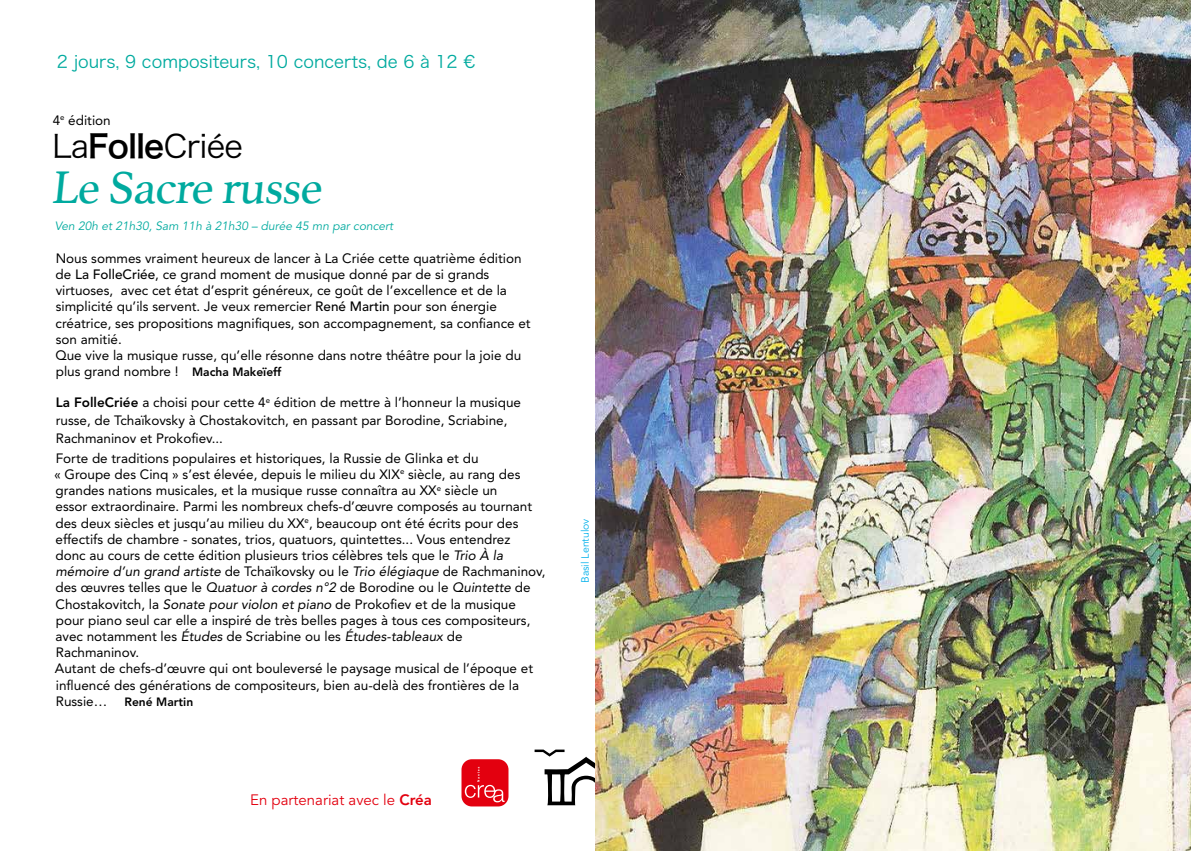
<style>
.page{position:relative;width:1191px;height:851px;background:#fff}
.page>*{position:absolute;margin:0;border:0;box-sizing:border-box;transform-origin:0 0}
.t1{font:48px "Athelas";color:#00aa9f}
.t2{font:31.5px "Hira Kaku Pro W3";letter-spacing:-.02em;color:#000}
.t3{font:16.95px "Hira Kaku Pro W3";color:#00aa9f}
.t4{font:15px "Avenir LT Std";color:#e3000f}
.t5{font:13.5px/16.2px "Avenir LT Std";color:#000}
.t6{font:italic 12px "Avenir LT Std";color:#00aa9f}
.t7{font:800 12px "Avenir LT Std";color:#000}
.t8{font:10.5px "Avenir LT Std";color:#00b0eb}
.s1{font-family:"Hira Kaku Pro N W6"}
.s2{font-weight:500}
.s3{font-weight:800;font-size:12px}
.s4{font-weight:800}
.s5{font-style:italic}
</style>
<div class="page">
<svg style="left:534px;top:749px;width:61px;height:56px"></svg>
<div style="left:461px;top:759px;width:47px;height:47px;background:#e3000f;border-radius:10px"></div>
<svg style="left:465px;top:766px;width:39px;height:36px"></svg>
<img style="left:595px;top:0;width:596px;height:850px">
<p class="t3" style="left:57px;top:46px;width:420px">2 jours, 9 compositeurs, 10 concerts, de 6 à 12 €</p>
<p class="t5" style="left:53px;top:112px;width:60px">4<sup>e</sup> édition</p>
<h2 class="t2" style="left:52px;top:118px;width:192px">La<span class="s1">Folle</span>Criée</h2>
<h1 class="t1" style="left:51px;top:149px;width:280px">Le Sacre russe</h1>
<p class="t6" style="left:55px;top:218px;width:340px">Ven 20h et 21h30, Sam 11h à 21h30 – durée 45 mn par concert</p>
<p class="t5" style="left:55px;top:250px;width:477px">Nous sommes vraiment heureux de lancer à La Criée cette quatrième édition de <span class="s2">La FolleCriée</span>, ce grand moment de musique donné par de si grands virtuoses, avec cet état d’esprit généreux, ce goût de l’excellence et de la simplicité qu’ils servent. Je veux remercier <span class="s2">René Martin</span> pour son énergie créatrice, ses propositions magnifiques, son accompagnement, sa confiance et son amitié.<br>Que vive la musique russe, qu’elle résonne dans notre théâtre pour la joie du plus grand nombre ! <span class="s3">Macha Makeïeff</span></p>
<p class="t5" style="left:56px;top:393px;width:467px;line-height:18.5px"><span class="s4">La FolleCriée</span> a choisi pour cette 4<sup>e</sup> édition de mettre à l’honneur la musique russe, de Tchaïkovsky à Chostakovitch, en passant par Borodine, Scriabine, Rachmaninov et Prokofiev...<br>Forte de traditions populaires et historiques, la Russie de Glinka et du</p>
<p class="t5" style="left:54px;top:466px;width:493px">« Groupe des Cinq » s’est élevée, depuis le milieu du XIX<sup>e</sup> siècle, au rang des grandes nations musicales, et la musique russe connaîtra au XX<sup>e</sup> siècle un<br>essor extraordinaire. Parmi les nombreux chefs-d’œuvre composés au tournant des deux siècles et jusqu’au milieu du XX<sup>e</sup>, beaucoup ont été écrits pour des effectifs de chambre - sonates, trios, quatuors, quintettes... Vous entendrez<br>donc au cours de cette édition plusieurs trios célèbres tels que le <span class="s5">Trio À la mémoire d’un grand artiste</span> de Tchaïkovsky ou le <span class="s5">Trio élégiaque</span> de Rachmaninov, des œuvres telles que le <span class="s5">Quatuor à cordes n°2</span> de Borodine ou le <span class="s5">Quintette</span> de Chostakovitch, la <span class="s5">Sonate pour violon et piano</span> de Prokofiev et de la musique pour piano seul car elle a inspiré de très belles pages à tous ces compositeurs, avec notamment les <span class="s5">Études</span> de Scriabine ou les <span class="s5">Études-tableaux</span> de Rachmaninov.<br>Autant de chefs-d’œuvre qui ont bouleversé le paysage musical de l’époque et influencé des générations de compositeurs, bien au-delà des frontières de la Russie…</p>
<p class="t7" style="left:124px;top:694px;width:70px">René Martin</p>
<p class="t4" style="left:250px;top:791px;width:183px">En partenariat avec le <span class="s4">Créa</span></p>
<p class="t8" style="left:579px;top:583px;width:66px;rotate:-90deg">Basil Lentulov</p>
</div>
